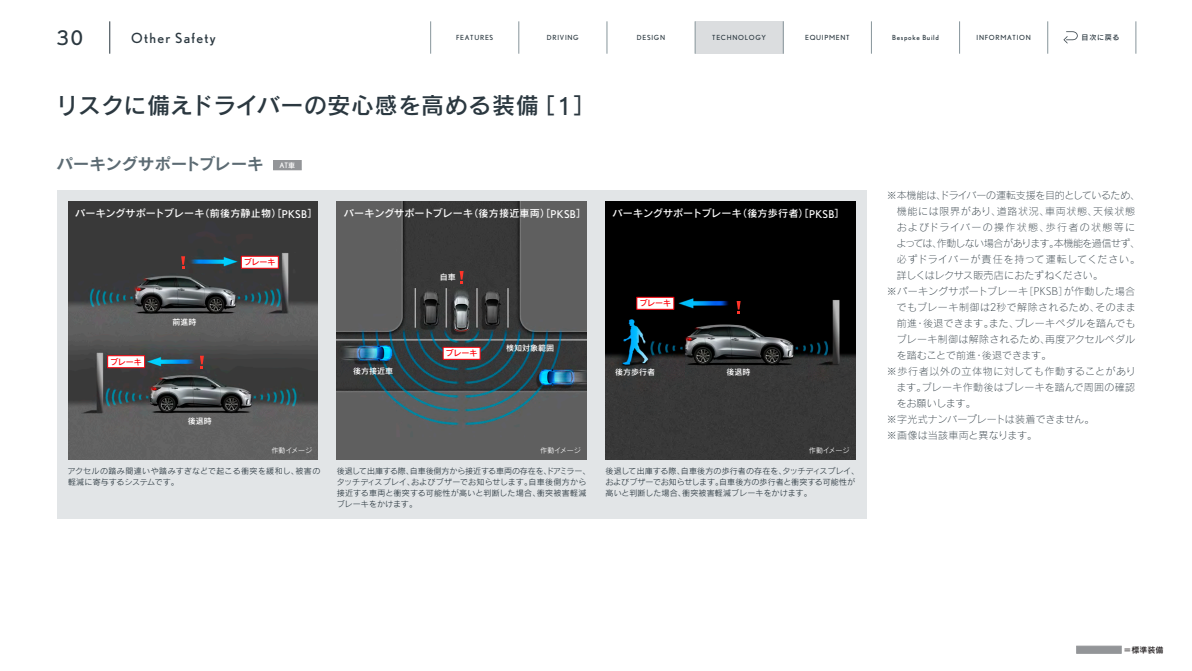
<style>
.page{position:relative;width:1192px;height:671px;background:#fff}
.page>*{position:absolute;margin:0;border:0;box-sizing:border-box;transform-origin:0 0}
.t1{font:23px "Lexus Rodin Pro DB";letter-spacing:.025em;color:#2b3840}
.t2{font:20px "Nobel";color:#2b3840}
.t3{font:16px "Lexus Rodin Pro B";letter-spacing:.03em;color:#5c6b73}
.t4{font:13.9px "Nobel";letter-spacing:.095em;color:#2b3840}
.t5{font:10px "Lexus Rodin Pro L";letter-spacing:.02em;color:#2b3840}
.t6{font:10px "Lexus Rodin Pro DB";letter-spacing:.025em;color:#fff}
.t7{font:10px "Lexus Rodin Pro L";letter-spacing:.065em;color:#2b3840}
.t8{font:10px "Lexus Rodin Pro L";letter-spacing:-.015em;color:#2b3840}
.t9{font:10px "Lexus Rodin Pro L";letter-spacing:-.025em;color:#2b3840}
.t10{font:10px "Lexus Rodin Pro L";letter-spacing:-.055em;color:#2b3840}
.t11{font:10px "Lexus Rodin Pro L";letter-spacing:.04em;color:#2b3840}
.t12{font:10px "Lexus Rodin Pro L";letter-spacing:.06em;color:#2b3840}
.t13{font:10px "Lexus Rodin Pro L";letter-spacing:.13em;color:#2b3840}
.t14{font:10px "Lexus Rodin Pro L";letter-spacing:-.035em;color:#2b3840}
.t15{font:8px/11px "Lexus Rodin Pro M";letter-spacing:.01em;color:#2b3840}
.t16{font:8px/11px "Lexus Rodin Pro M";letter-spacing:-.01em;color:#2b3840}
.t17{font:8px "Lexus Rodin Pro DB";color:#fff}
.t18{font:8px "Lexus Rodin Pro DB";color:#ff000a}
.t19{font:8px "Lexus Rodin Pro DB";color:#231f20}
.t20{font:7.5px "Nobel";color:#fff}
.t21{font:7px "Nobel";letter-spacing:.1em;color:#2b3840}
.t22{font:7px "Lexus Rodin Pro M";letter-spacing:-.015em;color:#fff}
.t23{font:7px "Lexus Rodin Pro DB";letter-spacing:.1em;color:#2b3840}
.s1{font-family:"Nobel";font-size:24.6px}
.s2{font-family:"Lexus Rodin Pro DB";font-size:7px}
.s3{font-family:"Nobel";font-size:10.7px}
.s4{font-family:"Nobel";font-weight:300;font-size:10.7px}
</style>
<div class="page">
<div style="left:57px;top:190px;width:809px;height:328px;background:#e2e5e7"></div>
<img style="left:68px;top:201px;width:249px;height:258px">
<div style="left:241px;top:256px;width:37px;height:12px;background:#fff"></div>
<div style="left:241px;top:256px;width:37px;height:12px;border:1px solid #ff000a"></div>
<svg style="left:181px;top:256px;width:4px;height:12px"></svg>
<div style="left:108px;top:355px;width:37px;height:12px;background:#fff"></div>
<div style="left:107px;top:355px;width:38px;height:12px;border:1px solid #ff000a"></div>
<svg style="left:200px;top:355px;width:4px;height:13px"></svg>
<img style="left:337px;top:201px;width:249px;height:258px">
<svg style="left:459px;top:271px;width:4px;height:12px"></svg>
<div style="left:443px;top:347px;width:37px;height:12px;background:#fff"></div>
<div style="left:443px;top:347px;width:37px;height:12px;border:1px solid #ff000a"></div>
<img style="left:605px;top:201px;width:250px;height:258px">
<div style="left:636px;top:297px;width:37px;height:12px;background:#fff"></div>
<div style="left:636px;top:297px;width:38px;height:12px;border:1px solid #ff000a"></div>
<svg style="left:736px;top:301px;width:4px;height:12px"></svg>
<div style="left:273px;top:160px;width:28px;height:10px;background:#939598"></div>
<div style="left:1075px;top:645px;width:46px;height:8px;background:#939598;border:1px solid #939598"></div>
<svg style="left:1063px;top:31px;width:14px;height:13px"></svg>
<div style="left:695px;top:21px;width:88px;height:33px;background:#dbdddf"></div>
<hr style="left:1135px;top:21px;width:1px;height:33px;background:#87959b">
<hr style="left:109px;top:21px;width:1px;height:33px;background:#2b3840">
<hr style="left:1046px;top:21px;width:1px;height:33px;background:#87959b">
<hr style="left:958px;top:21px;width:1px;height:33px;background:#87959b">
<hr style="left:870px;top:21px;width:1px;height:33px;background:#87959b">
<hr style="left:782px;top:21px;width:1px;height:33px;background:#87959b">
<hr style="left:694px;top:21px;width:1px;height:33px;background:#87959b">
<hr style="left:606px;top:21px;width:1px;height:33px;background:#87959b">
<hr style="left:518px;top:21px;width:1px;height:33px;background:#87959b">
<hr style="left:430px;top:21px;width:1px;height:33px;background:#87959b">
<h2 class="t2" style="left:57px;top:25px;width:28px">30</h2>
<p class="t21" style="left:456px;top:33px;width:39px">FEATURES</p>
<p class="t21" style="left:547px;top:33px;width:33px">DRIVING</p>
<p class="t21" style="left:636px;top:33px;width:30px">DESIGN</p>
<p class="t21" style="left:712px;top:33px;width:55px">TECHNOLOGY</p>
<p class="t21" style="left:805px;top:33px;width:46px">EQUIPMENT</p>
<p class="t21" style="left:891px;top:33px;width:48px">Bespoke Build</p>
<p class="t21" style="left:976px;top:33px;width:56px">INFORMATION</p>
<p class="t23" style="left:1065px;top:33px;width:55px">　　目次に戻る</p>
<h3 class="t4" style="left:131px;top:29px;width:86px">Other Safety</h3>
<h1 class="t1" style="left:56px;top:90px;width:542px">リスクに備えドライバーの安心感を高める装備［ <span class="s1">1</span> ］</h1>
<h3 class="t3" style="left:57px;top:153px;width:208px">パーキングサポートブレーキ</h3>
<p class="t20" style="left:279px;top:161px;width:17px">AT<span class="s2">車</span></p>
<p class="t6" style="left:75px;top:207px;width:244px">パーキングサポートブレーキ（前後方静止物）［<span class="s3">PKSB</span>］</p>
<p class="t6" style="left:344px;top:207px;width:244px">パーキングサポートブレーキ（後方接近車両）［<span class="s3">PKSB</span>］</p>
<p class="t6" style="left:612px;top:207px;width:233px">パーキングサポートブレーキ（後方歩行者）［<span class="s3">PKSB</span>］</p>
<p class="t18" style="left:110px;top:356px;width:33px">ブレーキ</p>
<p class="t17" style="left:172px;top:316px;width:25px">前進時</p>
<p class="t17" style="left:188px;top:415px;width:25px">後退時</p>
<p class="t18" style="left:244px;top:257px;width:33px">ブレーキ</p>
<p class="t17" style="left:353px;top:365px;width:41px">後方接近車</p>
<p class="t17" style="left:440px;top:271px;width:17px">自車</p>
<p class="t18" style="left:445px;top:348px;width:33px">ブレーキ</p>
<p class="t17" style="left:506px;top:343px;width:49px">検知対象範囲</p>
<p class="t18" style="left:639px;top:298px;width:33px">ブレーキ</p>
<p class="t17" style="left:615px;top:367px;width:41px">後方歩行者</p>
<p class="t17" style="left:726px;top:367px;width:25px">後退時</p>
<p class="t22" style="left:271px;top:445px;width:42px">作動イメージ</p>
<p class="t22" style="left:540px;top:445px;width:42px">作動イメージ</p>
<p class="t22" style="left:808px;top:445px;width:42px">作動イメージ</p>
<p class="t15" style="left:68px;top:464px;width:254px">アクセルの踏み間違いや踏みすぎなどで起こる衝突を緩和し、被害の軽減に寄与するシステムです。</p>
<p class="t16" style="left:336px;top:464px;width:255px">後退して出庫する際、自車後側方から接近する車両の存在を、ドアミラー、タッチディスプレイ、およびブザーでお知らせします。自車後側方から接近する車両と衝突する可能性が高いと判断した場合、衝突被害軽減ブレーキをかけます。</p>
<p class="t15" style="left:605px;top:464px;width:255px">後退して出庫する際、自車後方の歩行者の存在を、タッチディスプレイ、およびブザーでお知らせします。自車後方の歩行者と衝突する可能性が高いと判断した場合、衝突被害軽減ブレーキをかけます。</p>
<p class="t8" style="left:886px;top:189px;width:255px">※本機能は、ドライバーの運転支援を目的としているため、</p>
<p class="t7" style="left:896px;top:205px;width:240px">機能には限界があり、道路状況、車両状態、天候状態</p>
<p class="t13" style="left:896px;top:221px;width:240px">およびドライバーの操作状態、歩行者の状態等に</p>
<p class="t10" style="left:896px;top:237px;width:245px">よっては、作動しない場合があります。本機能を過信せず、</p>
<p class="t12" style="left:896px;top:253px;width:245px">必ずドライバーが責任を持って運転してください。</p>
<p class="t9" style="left:896px;top:269px;width:208px">詳しくはレクサス販売店におたずねください。</p>
<p class="t5" style="left:886px;top:285px;width:250px">※パーキングサポートブレーキ［<span class="s4">PKSB</span>］が作動した場合</p>
<p class="t11" style="left:896px;top:301px;width:240px">でもブレーキ制御は<span class="s4">2</span>秒で解除されるため、そのまま</p>
<p class="t5" style="left:896px;top:317px;width:240px">前進・後退できます。また、ブレーキペダルを踏んでも</p>
<p class="t5" style="left:896px;top:333px;width:240px">ブレーキ制御は解除されるため、再度アクセルペダル</p>
<p class="t8" style="left:896px;top:349px;width:156px">を踏むことで前進・後退できます。</p>
<p class="t7" style="left:886px;top:365px;width:250px">※歩行者以外の立体物に対しても作動することがあり</p>
<p class="t5" style="left:896px;top:381px;width:240px">ます。ブレーキ作動後はブレーキを踏んで周囲の確認</p>
<p class="t14" style="left:896px;top:397px;width:80px">をお願いします。</p>
<p class="t9" style="left:886px;top:413px;width:209px">※字光式ナンバープレートは装着できません。</p>
<p class="t5" style="left:886px;top:429px;width:152px">※画像は当該車両と異なります。</p>
<p class="t19" style="left:1123px;top:644px;width:41px">＝標準装備</p>
</div>
